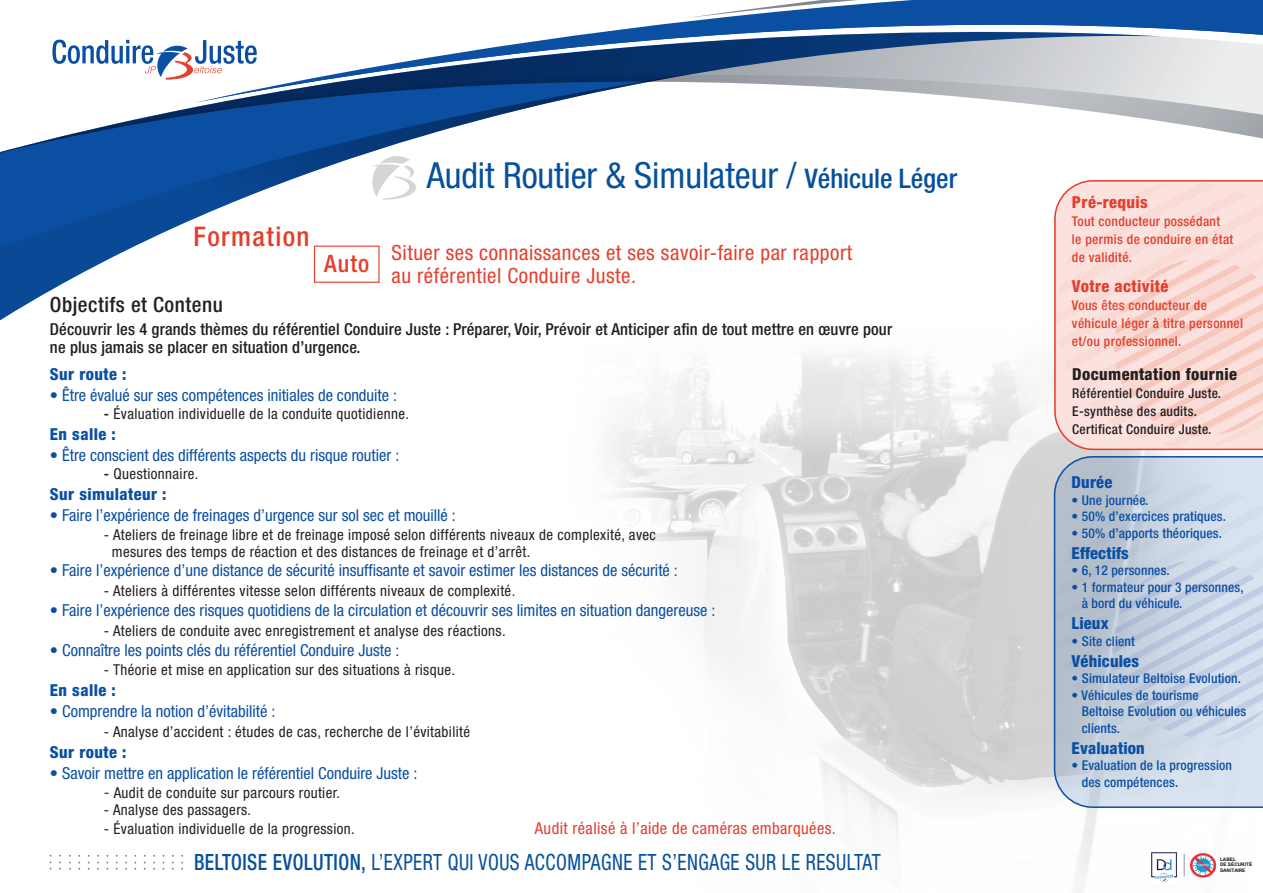
<style>
.page{position:relative;width:1263px;height:893px;background:#fff}
.page>*{position:absolute;margin:0;border:0;box-sizing:border-box;transform-origin:0 0}
.t1{font:condensed 36px "Helvetica Neue";color:#07509c}
.t2{font:500 condensed 27px "Helvetica Neue";letter-spacing:.05em;color:#e43e2b}
.t3{font:500 condensed 24px "Helvetica Neue";color:#e53e2c}
.t4{font:condensed 22.35px "Helvetica Neue";letter-spacing:.025em;color:#07509c;scale:.87 1}
.t5{font:condensed 21px/22.5px "Helvetica Neue";letter-spacing:.025em;color:#e53e2c}
.t6{font:500 condensed 21px "Helvetica Neue";letter-spacing:.025em;color:#231f20}
.t7{font:condensed 16.5px "Helvetica Neue";color:#0a4fa2}
.t8{font:500 condensed 16.5px/18px "Helvetica Neue";letter-spacing:.01em;color:#231f20}
.t9{font:800 condensed 16.5px "Helvetica Neue";letter-spacing:.01em;color:#0a4fa2}
.t10{font:condensed 16.5px "Helvetica Neue";letter-spacing:.025em;color:#e53e2c}
.t11{font:800 condensed 16.5px "Helvetica Neue";letter-spacing:.025em;color:#e53e2c}
.t12{font:800 condensed 16.5px "Helvetica Neue";letter-spacing:.025em;color:#231f20}
.t13{font:condensed 15px/16.5px "Helvetica Neue";letter-spacing:.025em;color:#231f20}
.t14{font:500 condensed 13.5px/16.5px "Helvetica Neue";letter-spacing:.01em;color:#0a4fa2}
.t15{font:500 condensed 13.5px/18px "Helvetica Neue";letter-spacing:.025em;color:#e53e2c}
.t16{font:500 condensed 13.5px/18px "Helvetica Neue";letter-spacing:.025em;color:#231f20}
.t17{font:700 4.8px/5.7px "Arial";color:#0d1214}
.s1{font-weight:500;font-size:27px}
.s2{font-weight:500}
.s3{font-size:16.5px;color:#0a4fa2}
</style>
<div class="page">
<img style="left:608px;top:355px;width:609px;height:538px">
<svg style="left:0;top:158px;width:380px;height:163px"></svg>
<svg style="left:603px;top:0;width:660px;height:32px;fill:#0a4fa2"></svg>
<svg style="left:57px;top:32px;width:1206px;height:43px"></svg>
<svg style="left:0;top:75px;width:1263px;height:83px"></svg>
<svg style="left:52px;top:40px;width:205px;height:40px"></svg>
<img style="left:1148px;top:850px;width:31px;height:33px">
<img style="left:1189px;top:852px;width:27px;height:25px">
<svg style="left:1184px;top:854px;width:1px;height:22px"></svg>
<svg style="left:181px;top:855px;width:2px;height:15px"></svg>
<svg style="left:172px;top:855px;width:2px;height:15px"></svg>
<svg style="left:153px;top:855px;width:2px;height:15px"></svg>
<svg style="left:144px;top:855px;width:2px;height:15px"></svg>
<svg style="left:125px;top:855px;width:2px;height:15px"></svg>
<svg style="left:116px;top:855px;width:2px;height:15px"></svg>
<svg style="left:106px;top:855px;width:2px;height:15px"></svg>
<svg style="left:97px;top:855px;width:2px;height:15px"></svg>
<svg style="left:88px;top:855px;width:2px;height:15px"></svg>
<svg style="left:78px;top:855px;width:2px;height:15px"></svg>
<svg style="left:69px;top:855px;width:2px;height:15px"></svg>
<svg style="left:59px;top:855px;width:2px;height:14px"></svg>
<svg style="left:1053px;top:455px;width:210px;height:354px;background:#c4cfde"></svg>
<svg style="left:371px;top:156px;width:45px;height:44px"></svg>
<div style="left:314px;top:246px;width:65px;height:37px;border:1px solid #e43e2b"></div>
<svg style="left:1053px;top:180px;width:210px;height:271px;background:#f9dcd7"></svg>
<h2 class="t2" style="left:193px;top:220px;width:118px">Formation</h2>
<h1 class="t1" style="left:427px;top:155px;width:532px">Audit Routier &amp; Simulateur / <span class="s1">Véhicule Léger</span></h1>
<h3 class="t3" style="left:324px;top:249px;width:47px">Auto</h3>
<h3 class="t5" style="left:392px;top:241px;width:462px">Situer ses connaissances et ses savoir-faire par rapport au référentiel Conduire Juste.</h3>
<h3 class="t6" style="left:50px;top:292px;width:174px">Objectifs et Contenu</h3>
<p class="t8" style="left:50px;top:320px;width:844px">Découvrir les 4 grands thèmes du référentiel Conduire Juste : Préparer, Voir, Prévoir et Anticiper afin de tout mettre en œuvre pour ne plus jamais se placer en situation d’urgence.</p>
<p class="t9" style="left:50px;top:364px;width:78px">Sur route :</p>
<p class="t7" style="left:50px;top:385px;width:349px"><span class="s2">•</span> Être évalué sur ses compétences initiales de conduite :</p>
<p class="t13" style="left:104px;top:405px;width:307px"><span class="s2">-</span> Évaluation individuelle de la conduite quotidienne.</p>
<p class="t9" style="left:50px;top:424px;width:67px">En salle :</p>
<p class="t7" style="left:50px;top:445px;width:351px"><span class="s2">•</span> Être conscient des différents aspects du risque routier :</p>
<p class="t13" style="left:104px;top:465px;width:96px"><span class="s2">-</span> Questionnaire.</p>
<p class="t9" style="left:50px;top:484px;width:118px">Sur simulateur :</p>
<p class="t7" style="left:50px;top:505px;width:407px"><span class="s2">•</span> Faire l’expérience de freinages d’urgence sur sol sec et mouillé :</p>
<p class="t13" style="left:112px;top:526px;width:545px;text-indent:-8px">- Ateliers de freinage libre et de freinage imposé selon différents niveaux de complexité, avec mesures des temps de réaction et des distances de freinage et d’arrêt.</p>
<p class="t7" style="left:50px;top:561px;width:629px"><span class="s2">•</span> Faire l’expérience d’une distance de sécurité insuffisante et savoir estimer les distances de sécurité :</p>
<p class="t13" style="left:104px;top:583px;width:413px">- Ateliers à différentes vitesse selon différents niveaux de complexité.</p>
<p class="t7" style="left:50px;top:601px;width:667px"><span class="s2">•</span> Faire l’expérience des risques quotidiens de la circulation et découvrir ses limites en situation dangereuse :</p>
<p class="t13" style="left:104px;top:622px;width:403px">- Ateliers de conduite avec enregistrement et analyse des réactions.</p>
<p class="t7" style="left:50px;top:640px;width:351px"><span class="s2">•</span> Connaître les points clés du référentiel Conduire Juste :</p>
<p class="t13" style="left:104px;top:662px;width:353px">- Théorie et mise en application sur des situations à risque.</p>
<p class="t9" style="left:50px;top:680px;width:67px">En salle :</p>
<p class="t7" style="left:50px;top:702px;width:227px"><span class="s2">•</span> Comprendre la notion d’évitabilité :</p>
<p class="t13" style="left:104px;top:723px;width:368px">- Analyse d’accident : études de cas, recherche de l’évitabilité</p>
<p class="t9" style="left:50px;top:742px;width:78px">Sur route :</p>
<p class="t7" style="left:50px;top:764px;width:369px"><span class="s2">•</span> Savoir mettre en application le référentiel Conduire Juste :</p>
<p class="t13" style="left:104px;top:785px;width:238px"><span class="s3">-</span> Audit de conduite sur parcours routier.</p>
<p class="t13" style="left:104px;top:801px;width:149px">- Analyse des passagers.</p>
<p class="t13" style="left:104px;top:821px;width:252px">- Évaluation individuelle de la progression.</p>
<p class="t10" style="left:535px;top:819px;width:302px">Audit réalisé à l’aide de caméras embarquées.</p>
<h3 class="t4" style="left:194px;top:849px;width:791px"><span class="s2">BELTOISE EVOLUTION,</span> L’EXPERT QUI VOUS ACCOMPAGNE ET S’ENGAGE SUR LE RESULTAT</h3>
<p class="t11" style="left:1072px;top:192px;width:77px">Pré-requis</p>
<p class="t15" style="left:1072px;top:212px;width:163px">Tout conducteur possédant<br>le permis de conduire en état de validité.</p>
<p class="t11" style="left:1072px;top:275px;width:98px">Votre activité</p>
<p class="t15" style="left:1072px;top:296px;width:173px">Vous êtes conducteur de véhicule léger à titre personnel et/ou professionnel.</p>
<p class="t12" style="left:1072px;top:364px;width:166px">Documentation fournie</p>
<p class="t16" style="left:1072px;top:384px;width:150px">Référentiel Conduire Juste.<br>E-synthèse des audits.<br>Certificat Conduire Juste.</p>
<p class="t9" style="left:1071px;top:472px;width:42px">Durée</p>
<p class="t14" style="left:1071px;top:492px;width:78px">• Une journée.</p>
<p class="t14" style="left:1071px;top:508px;width:156px">• 50% d’exercices pratiques.</p>
<p class="t14" style="left:1071px;top:525px;width:152px">• 50% d’apports théoriques.</p>
<p class="t9" style="left:1071px;top:543px;width:59px">Effectifs</p>
<p class="t14" style="left:1071px;top:562px;width:100px">• 6, 12 personnes.</p>
<p class="t14" style="left:1082px;top:579px;width:163px;text-indent:-10px">• 1 formateur pour 3 personnes, à bord du véhicule.</p>
<p class="t9" style="left:1071px;top:613px;width:39px">Lieux</p>
<p class="t14" style="left:1071px;top:633px;width:65px">• Site client</p>
<p class="t9" style="left:1071px;top:651px;width:69px">Véhicules</p>
<p class="t14" style="left:1071px;top:670px;width:171px">• Simulateur Beltoise Evolution.</p>
<p class="t14" style="left:1082px;top:687px;width:166px;text-indent:-10px">• Véhicules de tourisme<br>Beltoise Evolution ou véhicules clients.</p>
<p class="t9" style="left:1071px;top:738px;width:75px">Evaluation</p>
<p class="t14" style="left:1082px;top:757px;width:152px;text-indent:-10px">• Evaluation de la progression des compétences.</p>
<p class="t17" style="left:1220px;top:856px;width:34px">LABEL<br>DE SÉCURITÉ</p>
<p class="t17" style="left:1220px;top:868px;width:27px">SANITAIRE</p>
</div>
